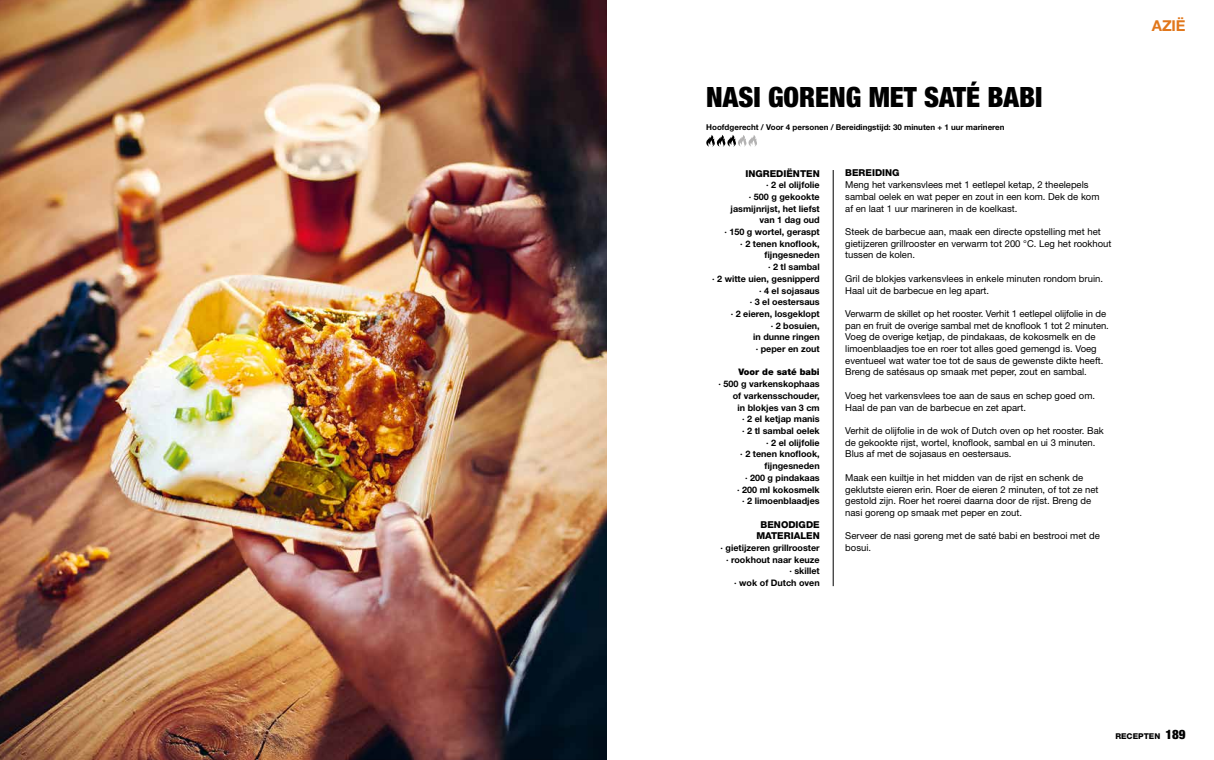
<style>
.page{position:relative;width:1214px;height:760px;background:#fff}
.page>*{position:absolute;margin:0;border:0;box-sizing:border-box;transform-origin:0 0}
.t1{font:900 condensed 28px "Helvetica Neue LT Std";color:#000}
.t2{font:700 15px "Helvetica Neue LT Std";color:#e1771b}
.t3{font:9.5px/11.7px "Helvetica Neue LT Std";color:#000}
.t4{font:800 9.5px/11.7px "Helvetica Neue LT Std";color:#000;text-align:center}
.t5{font:700 9px/11.7px "Helvetica Neue LT Std";color:#000;text-align:right}
.t6{font:900 9px "Helvetica Neue LT Std";color:#000}
.t7{font:700 8px "Helvetica Neue LT Std";color:#000}
.t8{font:800 8px "Helvetica Neue LT Std";color:#000}
.s1{font-weight:900;font-stretch:condensed;font-size:13px}
</style>
<div class="page">
<img style="left:0;top:0;width:607px;height:760px">
<svg style="left:706px;top:135px;width:51px;height:12px"></svg>
<hr style="left:832px;top:170px;width:1px;height:416px;background:#000">
<h1 class="t1" style="left:706px;top:79px;width:338px">NASI GORENG MET SATÉ BABI</h1>
<p class="t7" style="left:706px;top:122px;width:300px">Hoofdgerecht / Voor 4 personen / Bereidingstijd: 30 minuten + 1 uur marineren</p>
<p class="t4" style="left:845px;top:167px;width:56px">BEREIDING</p>
<p class="t3" style="left:845px;top:179px;width:256px">Meng het varkensvlees met 1 eetlepel ketap, 2 theelepels sambal oelek en wat peper en zout in een kom. Dek de kom af en laat 1 uur marineren in de koelkast.</p>
<p class="t3" style="left:845px;top:226px;width:268px">Steek de barbecue aan, maak een directe opstelling met het gietijzeren grillrooster en verwarm tot 200 °C. Leg het rookhout tussen de kolen.</p>
<p class="t3" style="left:845px;top:272px;width:259px">Gril de blokjes varkensvlees in enkele minuten rondom bruin.<br>Haal uit de barbecue en leg apart.</p>
<p class="t3" style="left:845px;top:307px;width:265px">Verwarm de skillet op het rooster. Verhit 1 eetlepel olijfolie in de pan en fruit de overige sambal met de knoflook 1 tot 2 minuten.<br>Voeg de overige ketjap, de pindakaas, de kokosmelk en de limoenblaadjes toe en roer tot alles goed gemengd is. Voeg eventueel wat water toe tot de saus de gewenste dikte heeft.<br>Breng de satésaus op smaak met peper, zout en sambal.</p>
<p class="t3" style="left:845px;top:389px;width:251px">Voeg het varkensvlees toe aan de saus en schep goed om.<br>Haal de pan van de barbecue en zet apart.</p>
<p class="t3" style="left:845px;top:424px;width:260px">Verhit de olijfolie in de wok of Dutch oven op het rooster. Bak de gekookte rijst, wortel, knoflook, sambal en ui 3 minuten.<br>Blus af met de sojasaus en oestersaus.</p>
<p class="t3" style="left:845px;top:471px;width:255px">Maak een kuiltje in het midden van de rijst en schenk de geklutste eieren erin. Roer de eieren 2 minuten, of tot ze net gestold zijn. Roer het roerei daarna door de rijst. Breng de nasi goreng op smaak met peper en zout.</p>
<p class="t3" style="left:845px;top:530px;width:256px">Serveer de nasi goreng met de saté babi en bestrooi met de bosui.</p>
<p class="t4" style="left:745px;top:167px;width:76px">INGREDIËNTEN</p>
<p class="t5" style="left:712px;top:179px;width:109px">∙ 2 el olijfolie<br>∙ 500 g gekookte jasmijnrijst, het liefst<br>van 1 dag oud<br>∙ 150 g wortel, geraspt<br>∙ 2 tenen knoflook, fijngesneden<br>∙ 2 tl sambal<br>∙ 2 witte uien, gesnipperd ∙ 4 el sojasaus<br>∙ 3 el oestersaus<br>∙ 2 eieren, losgeklopt<br>∙ 2 bosuien,<br>in dunne ringen<br>∙ peper en zout</p>
<p class="t6" style="left:738px;top:367px;width:83px">Voor de saté babi</p>
<p class="t5" style="left:718px;top:378px;width:103px">∙ 500 g varkenskophaas of varkensschouder,<br>in blokjes van 3 cm<br>∙ 2 el ketjap manis<br>∙ 2 tl sambal oelek<br>∙ 2 el olijfolie<br>∙ 2 tenen knoflook, fijngesneden<br>∙ 200 g pindakaas<br>∙ 200 ml kokosmelk<br>∙ 2 limoenblaadjes</p>
<p class="t4" style="left:756px;top:518px;width:65px">BENODIGDE<br>MATERIALEN</p>
<p class="t5" style="left:720px;top:542px;width:101px">∙ gietijzeren grillrooster ∙ rookhout naar keuze<br>∙ skillet<br>∙ wok of Dutch oven</p>
<h2 class="t2" style="left:1151px;top:17px;width:35px">AZIË</h2>
<p class="t8" style="left:1115px;top:731px;width:72px">RECEPTEN <span class="s1">189</span></p>
</div>
